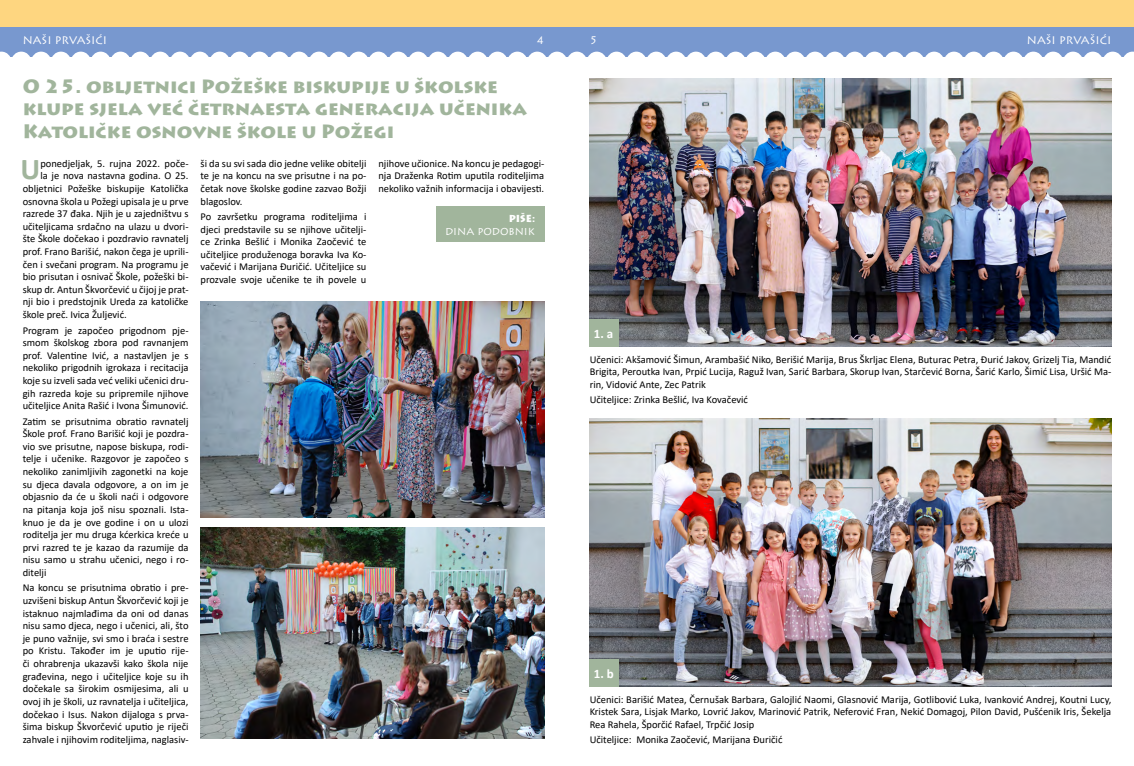
<style>
.page{position:relative;width:1134px;height:766px;background:#fff}
.page>*{position:absolute;margin:0;border:0;box-sizing:border-box;transform-origin:0 0}
.t1{font:700 30.3px "Calibri";color:#a1b59c}
.t2{font:900 19px/22.8px "Lithos Pro";color:#a1b59c}
.t3{font:700 13px "Calibri";color:#fff}
.t4{font:11px "Lithos Pro";color:#fff}
.t5{font:10.5px/12.6px "Calibri";color:#000;text-align:justify}
.t6{font:10px "Lithos Pro";color:#fff}
.t7{font:900 10px "Lithos Pro";color:#fff}
</style>
<div class="page">
<div style="left:567px;top:0;width:567px;height:27px;background:#fed680"></div>
<div style="left:567px;top:27px;width:567px;height:30px;background:#7898cf"></div>
<div style="left:567px;top:52px;width:20px;height:19px;background:#fff;border-radius:50%"></div>
<div style="left:587px;top:52px;width:20px;height:19px;background:#fff;border-radius:50%"></div>
<div style="left:607px;top:52px;width:19px;height:19px;background:#fff;border-radius:50%"></div>
<div style="left:626px;top:52px;width:20px;height:19px;background:#fff;border-radius:50%"></div>
<div style="left:646px;top:52px;width:20px;height:19px;background:#fff;border-radius:50%"></div>
<div style="left:666px;top:52px;width:20px;height:19px;background:#fff;border-radius:50%"></div>
<div style="left:686px;top:52px;width:20px;height:19px;background:#fff;border-radius:50%"></div>
<div style="left:706px;top:52px;width:20px;height:19px;background:#fff;border-radius:50%"></div>
<div style="left:726px;top:52px;width:20px;height:19px;background:#fff;border-radius:50%"></div>
<div style="left:746px;top:52px;width:19px;height:19px;background:#fff;border-radius:50%"></div>
<div style="left:765px;top:52px;width:20px;height:19px;background:#fff;border-radius:50%"></div>
<div style="left:785px;top:52px;width:20px;height:19px;background:#fff;border-radius:50%"></div>
<div style="left:805px;top:52px;width:20px;height:19px;background:#fff;border-radius:50%"></div>
<div style="left:825px;top:52px;width:20px;height:19px;background:#fff;border-radius:50%"></div>
<div style="left:845px;top:52px;width:20px;height:19px;background:#fff;border-radius:50%"></div>
<div style="left:865px;top:52px;width:19px;height:19px;background:#fff;border-radius:50%"></div>
<div style="left:884px;top:52px;width:20px;height:19px;background:#fff;border-radius:50%"></div>
<div style="left:904px;top:52px;width:20px;height:19px;background:#fff;border-radius:50%"></div>
<div style="left:924px;top:52px;width:20px;height:19px;background:#fff;border-radius:50%"></div>
<div style="left:944px;top:52px;width:20px;height:19px;background:#fff;border-radius:50%"></div>
<div style="left:964px;top:52px;width:20px;height:19px;background:#fff;border-radius:50%"></div>
<div style="left:984px;top:52px;width:19px;height:19px;background:#fff;border-radius:50%"></div>
<div style="left:1003px;top:52px;width:20px;height:19px;background:#fff;border-radius:50%"></div>
<div style="left:1023px;top:52px;width:20px;height:19px;background:#fff;border-radius:50%"></div>
<div style="left:1043px;top:52px;width:20px;height:19px;background:#fff;border-radius:50%"></div>
<div style="left:1063px;top:52px;width:20px;height:19px;background:#fff;border-radius:50%"></div>
<div style="left:1083px;top:52px;width:20px;height:19px;background:#fff;border-radius:50%"></div>
<div style="left:1103px;top:52px;width:20px;height:19px;background:#fff;border-radius:50%"></div>
<svg style="left:1124px;top:52px;width:10px;height:5px"></svg>
<div style="left:0;top:0;width:567px;height:27px;background:#fed680"></div>
<div style="left:0;top:27px;width:567px;height:30px;background:#7898cf"></div>
<svg style="left:0;top:52px;width:10px;height:5px"></svg>
<div style="left:11px;top:52px;width:20px;height:19px;background:#fff;border-radius:50%"></div>
<div style="left:31px;top:52px;width:20px;height:19px;background:#fff;border-radius:50%"></div>
<div style="left:51px;top:52px;width:20px;height:19px;background:#fff;border-radius:50%"></div>
<div style="left:71px;top:52px;width:20px;height:19px;background:#fff;border-radius:50%"></div>
<div style="left:91px;top:52px;width:20px;height:19px;background:#fff;border-radius:50%"></div>
<div style="left:111px;top:52px;width:19px;height:19px;background:#fff;border-radius:50%"></div>
<div style="left:130px;top:52px;width:20px;height:19px;background:#fff;border-radius:50%"></div>
<div style="left:150px;top:52px;width:20px;height:19px;background:#fff;border-radius:50%"></div>
<div style="left:170px;top:52px;width:20px;height:19px;background:#fff;border-radius:50%"></div>
<div style="left:190px;top:52px;width:20px;height:19px;background:#fff;border-radius:50%"></div>
<div style="left:210px;top:52px;width:20px;height:19px;background:#fff;border-radius:50%"></div>
<div style="left:230px;top:52px;width:19px;height:19px;background:#fff;border-radius:50%"></div>
<div style="left:249px;top:52px;width:20px;height:19px;background:#fff;border-radius:50%"></div>
<div style="left:269px;top:52px;width:20px;height:19px;background:#fff;border-radius:50%"></div>
<div style="left:289px;top:52px;width:20px;height:19px;background:#fff;border-radius:50%"></div>
<div style="left:309px;top:52px;width:20px;height:19px;background:#fff;border-radius:50%"></div>
<div style="left:329px;top:52px;width:20px;height:19px;background:#fff;border-radius:50%"></div>
<div style="left:349px;top:52px;width:20px;height:19px;background:#fff;border-radius:50%"></div>
<div style="left:369px;top:52px;width:19px;height:19px;background:#fff;border-radius:50%"></div>
<div style="left:388px;top:52px;width:20px;height:19px;background:#fff;border-radius:50%"></div>
<div style="left:408px;top:52px;width:20px;height:19px;background:#fff;border-radius:50%"></div>
<div style="left:428px;top:52px;width:20px;height:19px;background:#fff;border-radius:50%"></div>
<div style="left:448px;top:52px;width:20px;height:19px;background:#fff;border-radius:50%"></div>
<div style="left:468px;top:52px;width:20px;height:19px;background:#fff;border-radius:50%"></div>
<div style="left:488px;top:52px;width:19px;height:19px;background:#fff;border-radius:50%"></div>
<div style="left:507px;top:52px;width:20px;height:19px;background:#fff;border-radius:50%"></div>
<div style="left:527px;top:52px;width:20px;height:19px;background:#fff;border-radius:50%"></div>
<div style="left:547px;top:52px;width:20px;height:19px;background:#fff;border-radius:50%"></div>
<img style="left:201px;top:527px;width:343px;height:211px">
<img style="left:201px;top:301px;width:343px;height:216px">
<div style="left:436px;top:206px;width:108px;height:36px;background:#a1b59c"></div>
<img style="left:590px;top:418px;width:521px;height:268px">
<img style="left:590px;top:79px;width:521px;height:267px">
<div style="left:590px;top:319px;width:29px;height:27px;background:#a1b59c"></div>
<div style="left:590px;top:659px;width:29px;height:27px;background:#a1b59c"></div>
<p class="t4" style="left:23px;top:34px;width:86px">NAŠI PRVAŠIĆI</p>
<p class="t4" style="left:536px;top:34px;width:9px">4</p>
<p class="t4" style="left:590px;top:34px;width:9px">5</p>
<p class="t4" style="left:1027px;top:34px;width:86px">NAŠI PRVAŠIĆI</p>
<h2 class="t2" style="left:23px;top:75px;width:506px">O 25. obljetnici Požeške biskupije u školske klupe sjela već četrnaesta generacija učenika<br>Katoličke osnovne škole u Požegi</h2>
<p class="t5" style="left:378px;top:157px;width:167px">njihove učionice. Na koncu je pedagogi&shy;nja Draženka Rotim uputila roditeljima nekoliko važnih informacija i obavijesti.</p>
<p class="t7" style="left:509px;top:212px;width:28px">PIŠE:</p>
<p class="t6" style="left:445px;top:225px;width:91px">DINA PODOBNIK</p>
<h1 class="t1" style="left:21px;top:150px;width:21px">U</h1>
<p class="t5" style="left:40px;top:157px;width:150px">ponedjeljak, 5. rujna 2022. poče-</p>
<p class="t5" style="left:201px;top:157px;width:167px">ši da su svi sada dio jedne velike obitelji te je na koncu na sve prisutne i na po&shy;četak nove školske godine zazvao Božji blagoslov.</p>
<p class="t5" style="left:201px;top:210px;width:167px">Po završetku programa roditeljima i djeci predstavile su se njihove učitelji&shy;ce Zrinka Bešlić i Monika Zaočević te učiteljice produženoga boravka Iva Ko&shy;vačević i Marijana Đuričić. Učiteljice su prozvale svoje učenike te ih povele u</p>
<p class="t5" style="left:40px;top:169px;width:150px">la je nova nastavna godina. O 25.</p>
<p class="t5" style="left:23px;top:182px;width:167px">obljetnici Požeške biskupije Katolička</p>
<p class="t5" style="left:23px;top:194px;width:167px">osnovna škola u Požegi upisala je u prve</p>
<p class="t5" style="left:23px;top:207px;width:167px">razrede 37 đaka. Njih je u zajedništvu s</p>
<p class="t5" style="left:23px;top:220px;width:167px">učiteljicama srdačno na ulazu u dvori-</p>
<p class="t5" style="left:23px;top:232px;width:167px">šte Škole dočekao i pozdravio ravnatelj</p>
<p class="t5" style="left:23px;top:245px;width:167px">prof. Frano Barišić, nakon čega je uprili-</p>
<p class="t5" style="left:23px;top:257px;width:167px">čen i svečani program. Na programu je</p>
<p class="t5" style="left:23px;top:270px;width:167px">bio prisutan i osnivač Škole, požeški bi-</p>
<p class="t5" style="left:23px;top:283px;width:167px">skup dr. Antun Škvorčević u čijoj je prat-</p>
<p class="t5" style="left:23px;top:295px;width:167px">nji bio i predstojnik Ureda za katoličke</p>
<p class="t5" style="left:23px;top:308px;width:106px">škole preč. Ivica Žuljević.</p>
<p class="t5" style="left:23px;top:323px;width:167px">Program je započeo prigodnom pje&shy;smom školskog zbora pod ravnanjem prof. Valentine Ivić, a nastavljen je s nekoliko prigodnih igrokaza i recitacija koje su izveli sada već veliki učenici dru&shy;gih razreda koje su pripremile njihove učiteljice Anita Rašić i Ivona Šimunović.</p>
<p class="t5" style="left:23px;top:414px;width:167px">Zatim se prisutnima obratio ravnatelj Škole prof. Frano Barišić koji je pozdra&shy;vio sve prisutne, napose biskupa, rodi&shy;telje i učenike. Razgovor je započeo s nekoliko zanimljivih zagonetki na koje su djeca davala odgovore, a on im je objasnio da će u školi naći i odgovore na pitanja koja još nisu spoznali. Ista&shy;knuo je da je ove godine i on u ulozi roditelja jer mu druga kćerkica kreće u prvi razred te je kazao da razumije da nisu samo u strahu učenici, nego i ro&shy;ditelji</p>
<p class="t5" style="left:23px;top:581px;width:167px">Na koncu se prisutnima obratio i pre&shy;uzvišeni biskup Antun Škvorčević koji je istaknuo najmlađima da oni od danas nisu samo djeca, nego i učenici, ali, što je puno važnije, svi smo i braća i sestre po Kristu. Također im je uputio rije&shy;či ohrabrenja ukazavši kako škola nije građevina, nego i učiteljice koje su ih dočekale sa širokim osmijesima, ali u ovoj ih je školi, uz ravnatelja i učiteljica, dočekao i Isus. Nakon dijaloga s prva&shy;šima biskup Škvorčević uputio je riječi zahvale i njihovim roditeljima, naglasiv-</p>
<p class="t3" style="left:594px;top:325px;width:21px">1. a</p>
<p class="t5" style="left:590px;top:352px;width:523px">Učenici: Akšamović Šimun, Arambašić Niko, Berišić Marija, Brus Škrljac Elena, Buturac Petra, Đurić Jakov, Grizelj Tia, Mandić Brigita, Peroutka Ivan, Prpić Lucija, Raguž Ivan, Sarić Barbara, Skorup Ivan, Starčević Borna, Šarić Karlo, Šimić Lisa, Uršić Ma&shy;rin, Vidović Ante, Zec Patrik</p>
<p class="t5" style="left:590px;top:393px;width:160px">Učiteljice: Zrinka Bešlić, Iva Kovačević</p>
<p class="t3" style="left:594px;top:664px;width:21px">1. b</p>
<p class="t5" style="left:590px;top:692px;width:523px">Učenici: Barišić Matea, Černušak Barbara, Galojlić Naomi, Glasnović Marija, Gotlibović Luka, Ivanković Andrej, Koutni Lucy, Kristek Sara, Lisjak Marko, Lovrić Jakov, Marinović Patrik, Neferović Fran, Nekić Domagoj, Pilon David, Pušćenik Iris, Šekelja Rea Rahela, Šporčić Rafael, Trpčić Josip</p>
<p class="t5" style="left:590px;top:733px;width:194px">Učiteljice: Monika Zaočević, Marijana Đuričić</p>
</div>
